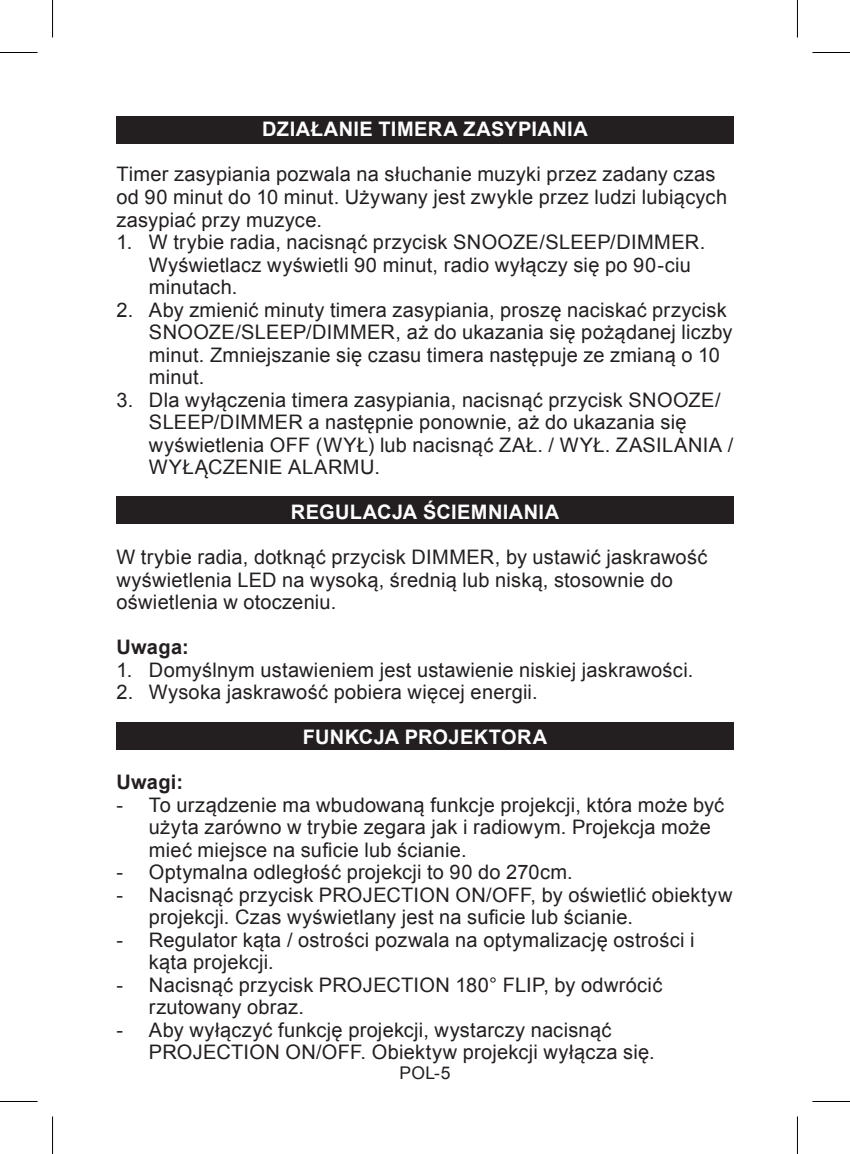
<style>
.page{position:relative;width:850px;height:1154px;background:#fff}
.page>*{position:absolute;margin:0;border:0;box-sizing:border-box;transform-origin:0 0}
.t1{font:20px/22.5px "Arial";letter-spacing:.01em;color:#231f20}
.t2{font:700 20px "Arial";letter-spacing:.02em;color:#fff}
.t3{font:700 20px "Arial";letter-spacing:.015em;color:#231f20}
.t4{font:17.5px "Arial";color:#231f20}
</style>
<div class="page">
<div style="left:116px;top:117px;width:617px;height:27px;background:#231f20"></div>
<div style="left:116px;top:496px;width:616px;height:27px;background:#231f20"></div>
<div style="left:116px;top:723px;width:617px;height:27px;background:#231f20"></div>
<hr style="left:0;top:52px;width:38px;height:1px;background:#000">
<hr style="left:812px;top:52px;width:37px;height:1px;background:#000">
<hr style="left:0;top:1101px;width:38px;height:1px;background:#000">
<hr style="left:812px;top:1101px;width:37px;height:1px;background:#000">
<hr style="left:52px;top:0;width:1px;height:38px;background:#000">
<hr style="left:52px;top:1116px;width:1px;height:38px;background:#000">
<hr style="left:796px;top:0;width:1px;height:38px;background:#000">
<hr style="left:796px;top:1116px;width:1px;height:38px;background:#000">
<p class="t2" style="left:262px;top:116px;width:327px">DZIAŁANIE TIMERA ZASYPIANIA</p>
<p class="t1" style="left:116px;top:163px;width:612px">Timer zasypiania pozwala na słuchanie muzyki przez zadany czas od 90 minut do 10 minut. Używany jest zwykle przez ludzi lubiących zasypiać przy muzyce.</p>
<p class="t1" style="left:116px;top:231px;width:590px">1. W trybie radia, nacisnąć przycisk SNOOZE/SLEEP/DIMMER.</p>
<p class="t1" style="left:149px;top:253px;width:543px">Wyświetlacz wyświetli 90 minut, radio wyłączy się po 90-ciu</p>
<p class="t1" style="left:149px;top:276px;width:90px">minutach.</p>
<p class="t1" style="left:116px;top:298px;width:611px">2. Aby zmienić minuty timera zasypiania, proszę naciskać przycisk</p>
<p class="t1" style="left:149px;top:321px;width:584px">SNOOZE/SLEEP/DIMMER, aż do ukazania się pożądanej liczby</p>
<p class="t1" style="left:149px;top:343px;width:572px">minut. Zmniejszanie się czasu timera następuje ze zmianą o 10</p>
<p class="t1" style="left:149px;top:366px;width:57px">minut.</p>
<p class="t1" style="left:116px;top:388px;width:605px">3. Dla wyłączenia timera zasypiania, nacisnąć przycisk SNOOZE/</p>
<p class="t1" style="left:149px;top:411px;width:539px">SLEEP/DIMMER a następnie ponownie, aż do ukazania się</p>
<p class="t1" style="left:149px;top:433px;width:585px">wyświetlenia OFF (WYŁ) lub nacisnąć ZAŁ. / WYŁ. ZASILANIA /</p>
<p class="t1" style="left:149px;top:456px;width:232px">WYŁĄCZENIE ALARMU.</p>
<p class="t2" style="left:291px;top:499px;width:269px">REGULACJA ŚCIEMNIANIA</p>
<p class="t1" style="left:116px;top:546px;width:592px">W trybie radia, dotknąć przycisk DIMMER, by ustawić jaskrawość wyświetlenia LED na wysoką, średnią lub niską, stosownie do oświetlenia w otoczeniu.</p>
<p class="t3" style="left:116px;top:634px;width:74px">Uwaga:</p>
<p class="t1" style="left:116px;top:658px;width:578px">1. Domyślnym ustawieniem jest ustawienie niskiej jaskrawości.</p>
<p class="t1" style="left:116px;top:681px;width:422px">2. Wysoka jaskrawość pobiera więcej energii.</p>
<p class="t2" style="left:303px;top:724px;width:245px">FUNKCJA PROJEKTORA</p>
<p class="t3" style="left:116px;top:769px;width:68px">Uwagi:</p>
<p class="t1" style="left:116px;top:793px;width:609px">- To urządzenie ma wbudowaną funkcje projekcji, która może być</p>
<p class="t1" style="left:149px;top:816px;width:563px">użyta zarówno w trybie zegara jak i radiowym. Projekcja może</p>
<p class="t1" style="left:149px;top:838px;width:319px">mieć miejsce na suficie lub ścianie.</p>
<p class="t1" style="left:116px;top:861px;width:457px">- Optymalna odległość projekcji to 90 do 270cm.</p>
<p class="t1" style="left:116px;top:883px;width:617px">- Nacisnąć przycisk PROJECTION ON/OFF, by oświetlić obiektyw</p>
<p class="t1" style="left:149px;top:906px;width:485px">projekcji. Czas wyświetlany jest na suficie lub ścianie.</p>
<p class="t1" style="left:116px;top:928px;width:579px">- Regulator kąta / ostrości pozwala na optymalizację ostrości i</p>
<p class="t1" style="left:149px;top:951px;width:126px">kąta projekcji.</p>
<p class="t1" style="left:116px;top:973px;width:547px">- Nacisnąć przycisk PROJECTION 180° FLIP, by odwrócić</p>
<p class="t1" style="left:149px;top:996px;width:156px">rzutowany obraz.</p>
<p class="t1" style="left:116px;top:1018px;width:496px">- Aby wyłączyć funkcję projekcji, wystarczy nacisnąć</p>
<p class="t1" style="left:149px;top:1041px;width:507px">PROJECTION ON/OFF. Obiektyw projekcji wyłącza się.</p>
<p class="t4" style="left:399px;top:1061px;width:53px">POL-5</p>
</div>
